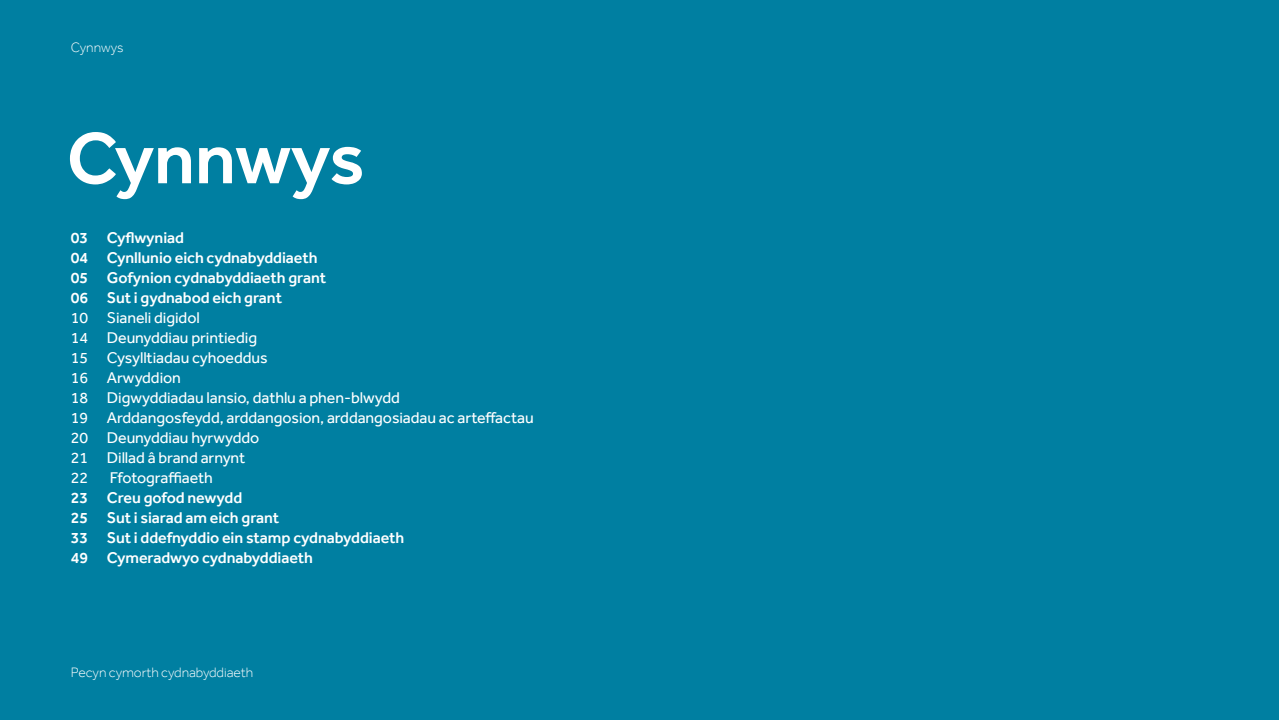
<style>
.page{position:relative;width:1279px;height:720px;background:#fff}
.page>*{position:absolute;margin:0;border:0;box-sizing:border-box;transform-origin:0 0}
.t1{font:500 75px "Effra";letter-spacing:-.01em;color:#fff}
.t2{font:16px/20px "Effra";letter-spacing:-.005em;color:#fff}
.t3{font:500 16px/20px "Effra";letter-spacing:-.005em;color:#fff}
.t4{font:300 14px "Effra";letter-spacing:-.005em;color:#fff}
</style>
<div class="page">
<div style="left:0;top:0;width:1278px;height:720px;background:#007fa1"></div>
<p class="t4" style="left:71px;top:39px;width:54px">Cynnwys</p>
<h1 class="t1" style="left:67px;top:114px;width:299px">Cynnwys</h1>
<p class="t3" style="left:71px;top:228px;width:257px">03 Cyflwyniad<br>04 Cynllunio eich cydnabyddiaeth<br>05 Gofynion cydnabyddiaeth grant<br>06 Sut i gydnabod eich grant</p>
<p class="t2" style="left:71px;top:308px;width:464px">10 Sianeli digidol<br>14 Deunyddiau printiedig<br>15 Cysylltiadau cyhoeddus<br>16 Arwyddion<br>18 Digwyddiadau lansio, dathlu a phen-blwydd<br>19 Arddangosfeydd, arddangosion, arddangosiadau ac arteffactau<br>20 Deunyddiau hyrwyddo<br>21 Dillad â brand arnynt<br>22</p>
<p class="t2" style="left:110px;top:468px;width:105px">Ffotograffiaeth</p>
<p class="t3" style="left:71px;top:488px;width:335px">23 Creu gofod newydd<br>25 Sut i siarad am eich grant<br>33 Sut i ddefnyddio ein stamp cydnabyddiaeth<br>49 Cymeradwyo cydnabyddiaeth</p>
<p class="t4" style="left:71px;top:664px;width:184px">Pecyn cymorth cydnabyddiaeth</p>
</div>
